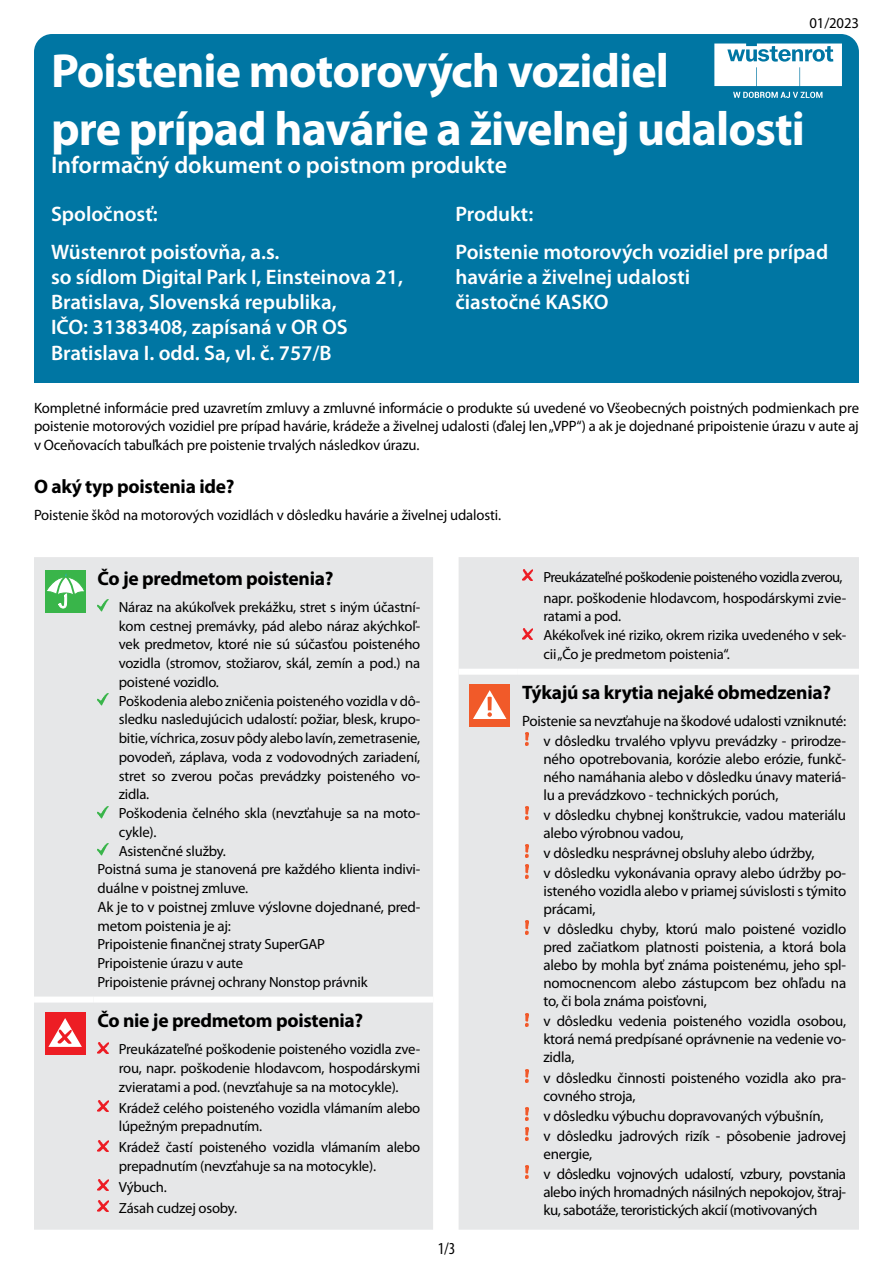
<style>
.page{position:relative;width:893px;height:1263px;background:#fff}
.page>*{position:absolute;margin:0;border:0;box-sizing:border-box;transform-origin:0 0}
.t1{font:700 48px/57.6px "Myriad Pro";letter-spacing:-.02em;color:#fff}
.t2{font:600 24px "Myriad Pro";color:#fff}
.t3{font:600 21px/25.2px "Myriad Pro";color:#fff}
.t4{font:700 19.5px "Myriad Pro";letter-spacing:-.015em;color:#000}
.t5{font:condensed 16.8px "Myriad Pro";color:#000}
.t6{font:15px/18px "Myriad Pro";letter-spacing:-.015em;color:#000}
.t7{font:14.7px/18.8px "Myriad Pro";letter-spacing:-.015em;color:#000}
.t8{font:14.7px/20.9px "Myriad Pro";letter-spacing:-.04em;color:#000}
</style>
<div class="page">
<div style="left:34px;top:34px;width:825px;height:349px;background:#0076a3;border-radius:18px"></div>
<div style="left:34px;top:557px;width:825px;height:673px;background:#e6e7e8"></div>
<div style="left:459px;top:669px;width:59px;height:6px;background:#fff"></div>
<div style="left:518px;top:669px;width:341px;height:6px;background:#fff"></div>
<div style="left:34px;top:996px;width:59px;height:6px;background:#fff"></div>
<div style="left:93px;top:996px;width:340px;height:6px;background:#fff"></div>
<div style="left:45px;top:570px;width:41px;height:42px;background:#39b54a"></div>
<svg style="left:47px;top:573px;width:37px;height:35px"></svg>
<svg style="left:98px;top:600px;width:10px;height:12px"></svg>
<svg style="left:98px;top:694px;width:10px;height:11px"></svg>
<svg style="left:98px;top:806px;width:10px;height:12px"></svg>
<svg style="left:98px;top:844px;width:10px;height:11px"></svg>
<svg style="left:522px;top:570px;width:11px;height:11px"></svg>
<svg style="left:522px;top:628px;width:11px;height:11px"></svg>
<div style="left:469px;top:684px;width:41px;height:43px;background:#f15a29"></div>
<svg style="left:473px;top:690px;width:33px;height:29px"></svg>
<img style="left:525px;top:732px;width:4px;height:14px">
<img style="left:525px;top:806px;width:4px;height:14px">
<svg style="left:525px;top:845px;width:4px;height:13px"></svg>
<svg style="left:525px;top:865px;width:4px;height:13px"></svg>
<svg style="left:525px;top:921px;width:4px;height:13px"></svg>
<svg style="left:525px;top:1013px;width:4px;height:13px"></svg>
<svg style="left:525px;top:1069px;width:4px;height:13px"></svg>
<svg style="left:525px;top:1107px;width:4px;height:13px"></svg>
<img style="left:525px;top:1127px;width:4px;height:14px">
<img style="left:525px;top:1165px;width:4px;height:14px">
<div style="left:45px;top:1012px;width:41px;height:43px;background:#ed1d24"></div>
<svg style="left:48px;top:1018px;width:34px;height:29px"></svg>
<svg style="left:98px;top:1042px;width:10px;height:11px"></svg>
<svg style="left:98px;top:1101px;width:10px;height:10px"></svg>
<svg style="left:98px;top:1140px;width:10px;height:11px"></svg>
<svg style="left:98px;top:1180px;width:10px;height:11px"></svg>
<svg style="left:98px;top:1201px;width:10px;height:11px"></svg>
<svg style="left:714px;top:44px;width:128px;height:42px;background:#d8eaf0"></svg>
<svg style="left:733px;top:92px;width:89px;height:6px"></svg>
<p class="t6" style="left:809px;top:14px;width:51px">01/2023</p>
<h1 class="t1" style="left:51px;top:40px;width:755px">Poistenie motorových vozidiel<br>pre prípad havárie a živelnej udalosti</h1>
<h2 class="t2" style="left:51px;top:150px;width:458px">Informačný dokument o poistnom produkte</h2>
<h3 class="t3" style="left:51px;top:194px;width:230px;line-height:38px">Spoločnosť:<br>Wüstenrot poisťovňa, a.s.</h3>
<h3 class="t3" style="left:51px;top:264px;width:354px">so sídlom Digital Park I, Einsteinova 21, Bratislava, Slovenská republika,<br>IČO: 31383408, zapísaná v OR OS Bratislava I. odd. Sa, vl. č. 757/B</h3>
<h3 class="t3" style="left:455px;top:194px;width:374px;line-height:38px">Produkt:<br>Poistenie motorových vozidiel pre prípad</h3>
<h3 class="t3" style="left:455px;top:264px;width:236px">havárie a živelnej udalosti čiastočné KASKO</h3>
<p class="t6" style="left:34px;top:398px;width:826px;line-height:18.8px;text-align:justify">Kompletné informácie pred uzavretím zmluvy a zmluvné informácie o produkte sú uvedené vo Všeobecných poistných podmienkach pre poistenie motorových vozidiel pre prípad havárie, krádeže a živelnej udalosti (ďalej len „VPP“) a ak je dojednané pripoistenie úrazu v aute aj v Oceňovacích tabuľkách pre poistenie trvalých následkov úrazu.</p>
<h3 class="t4" style="left:34px;top:473px;width:202px">O aký typ poistenia ide?</h3>
<p class="t6" style="left:34px;top:505px;width:469px">Poistenie škôd na motorových vozidlách v dôsledku havárie a živelnej udalosti.</p>
<h3 class="t4" style="left:98px;top:565px;width:237px">Čo je predmetom poistenia?</h3>
<p class="t7" style="left:119px;top:597px;width:303px">Náraz na akúkoľvek prekážku, stret s iným účastní-</p>
<p class="t7" style="left:119px;top:616px;width:303px">kom cestnej premávky, pád alebo náraz akýchkoľ-</p>
<p class="t7" style="left:119px;top:635px;width:303px">vek predmetov, ktoré nie sú súčasťou poisteného</p>
<p class="t7" style="left:119px;top:653px;width:303px">vozidla (stromov, stožiarov, skál, zemín a pod.) na</p>
<p class="t7" style="left:119px;top:672px;width:102px">poistené vozidlo.</p>
<p class="t7" style="left:119px;top:691px;width:303px">Poškodenia alebo zničenia poisteného vozidla v dô-</p>
<p class="t7" style="left:119px;top:710px;width:303px">sledku nasledujúcich udalostí: požiar, blesk, krupo-</p>
<p class="t7" style="left:119px;top:728px;width:303px">bitie, víchrica, zosuv pôdy alebo lavín, zemetrasenie,</p>
<p class="t7" style="left:119px;top:747px;width:303px">povodeň, záplava, voda z vodovodných zariadení,</p>
<p class="t7" style="left:119px;top:766px;width:303px">stret so zverou počas prevádzky poisteného vo-</p>
<p class="t7" style="left:119px;top:785px;width:32px">zidla.</p>
<p class="t7" style="left:119px;top:803px;width:303px">Poškodenia čelného skla (nevzťahuje sa na moto-</p>
<p class="t7" style="left:119px;top:822px;width:39px">cykle).</p>
<p class="t7" style="left:119px;top:841px;width:109px">Asistenčné služby.</p>
<p class="t7" style="left:98px;top:860px;width:324px">Poistná suma je stanovená pre každého klienta indivi-</p>
<p class="t7" style="left:98px;top:878px;width:152px">duálne v poistnej zmluve.</p>
<p class="t6" style="left:98px;top:897px;width:324px;line-height:18.8px">Ak je to v poistnej zmluve výslovne dojednané, pred&shy;metom poistenia je aj:</p>
<p class="t7" style="left:98px;top:935px;width:271px">Pripoistenie finančnej straty SuperGAP<br>Pripoistenie úrazu v aute<br>Pripoistenie právnej ochrany Nonstop právnik</p>
<h3 class="t4" style="left:98px;top:1008px;width:267px">Čo nie je predmetom poistenia?</h3>
<p class="t7" style="left:119px;top:1040px;width:303px;text-align:justify">Preukázateľné poškodenie poisteného vozidla zve&shy;rou, napr. poškodenie hlodavcom, hospodárskymi zvieratami a pod. (nevzťahuje sa na motocykle).</p>
<p class="t7" style="left:119px;top:1098px;width:303px">Krádež celého poisteného vozidla vlámaním alebo lúpežným prepadnutím.</p>
<p class="t7" style="left:119px;top:1138px;width:303px">Krádež častí poisteného vozidla vlámaním alebo prepadnutím (nevzťahuje sa na motocykle).</p>
<p class="t7" style="left:119px;top:1176px;width:120px;line-height:20.9px">Výbuch.<br>Zásah cudzej osoby.</p>
<p class="t5" style="left:438px;top:1238px;width:19px">1/3</p>
<p class="t8" style="left:543px;top:566px;width:304px">Preukázateľné poškodenie poisteného vozidla zverou, napr. poškodenie hlodavcom, hospodárskymi zvie-</p>
<p class="t7" style="left:543px;top:607px;width:304px">ratami a pod.<br>Akékoľvek iné riziko, okrem rizika uvedeného v sek&shy;cii „Čo je predmetom poistenia“.</p>
<h3 class="t4" style="left:522px;top:680px;width:310px">Týkajú sa krytia nejaké obmedzenia?</h3>
<p class="t6" style="left:522px;top:710px;width:326px;line-height:20.1px;text-align:right">Poistenie sa nevzťahuje na škodové udalosti vzniknuté: v dôsledku trvalého vplyvu prevádzky - prirodze-</p>
<p class="t6" style="left:543px;top:749px;width:304px;text-align:justify">ného opotrebovania, korózie alebo erózie, funkč&shy;ného namáhania alebo v dôsledku únavy materiá&shy;lu a prevádzkovo - technických porúch,</p>
<p class="t6" style="left:543px;top:805px;width:304px">v dôsledku chybnej konštrukcie, vadou materiálu alebo výrobnou vadou,</p>
<p class="t6" style="left:543px;top:843px;width:304px;line-height:20.1px">v dôsledku nesprávnej obsluhy alebo údržby,<br>v dôsledku vykonávania opravy alebo údržby po-</p>
<p class="t6" style="left:543px;top:882px;width:304px">isteného vozidla alebo v priamej súvislosti s týmito prácami,</p>
<p class="t6" style="left:543px;top:920px;width:304px;text-align:justify">v dôsledku chyby, ktorú malo poistené vozidlo pred začiatkom platnosti poistenia, a ktorá bola alebo by mohla byť známa poistenému, jeho spl&shy;nomocnencom alebo zástupcom bez ohľadu na to, či bola známa poisťovni,</p>
<p class="t6" style="left:543px;top:1012px;width:304px;text-align:justify">v dôsledku vedenia poisteného vozidla osobou, ktorá nemá predpísané oprávnenie na vedenie vo&shy;zidla,</p>
<p class="t6" style="left:543px;top:1068px;width:304px">v dôsledku činnosti poisteného vozidla ako pra&shy;covného stroja,</p>
<p class="t6" style="left:543px;top:1105px;width:304px;line-height:20.1px">v dôsledku výbuchu dopravovaných výbušnín,<br>v dôsledku jadrových rizík - pôsobenie jadrovej</p>
<p class="t6" style="left:543px;top:1143px;width:304px;line-height:20.1px">energie,<br>v dôsledku vojnových udalostí, vzbury, povstania</p>
<p class="t6" style="left:543px;top:1182px;width:304px">alebo iných hromadných násilných nepokojov, štraj&shy;ku, sabotáže, teroristických akcií (motivovaných</p>
</div>
